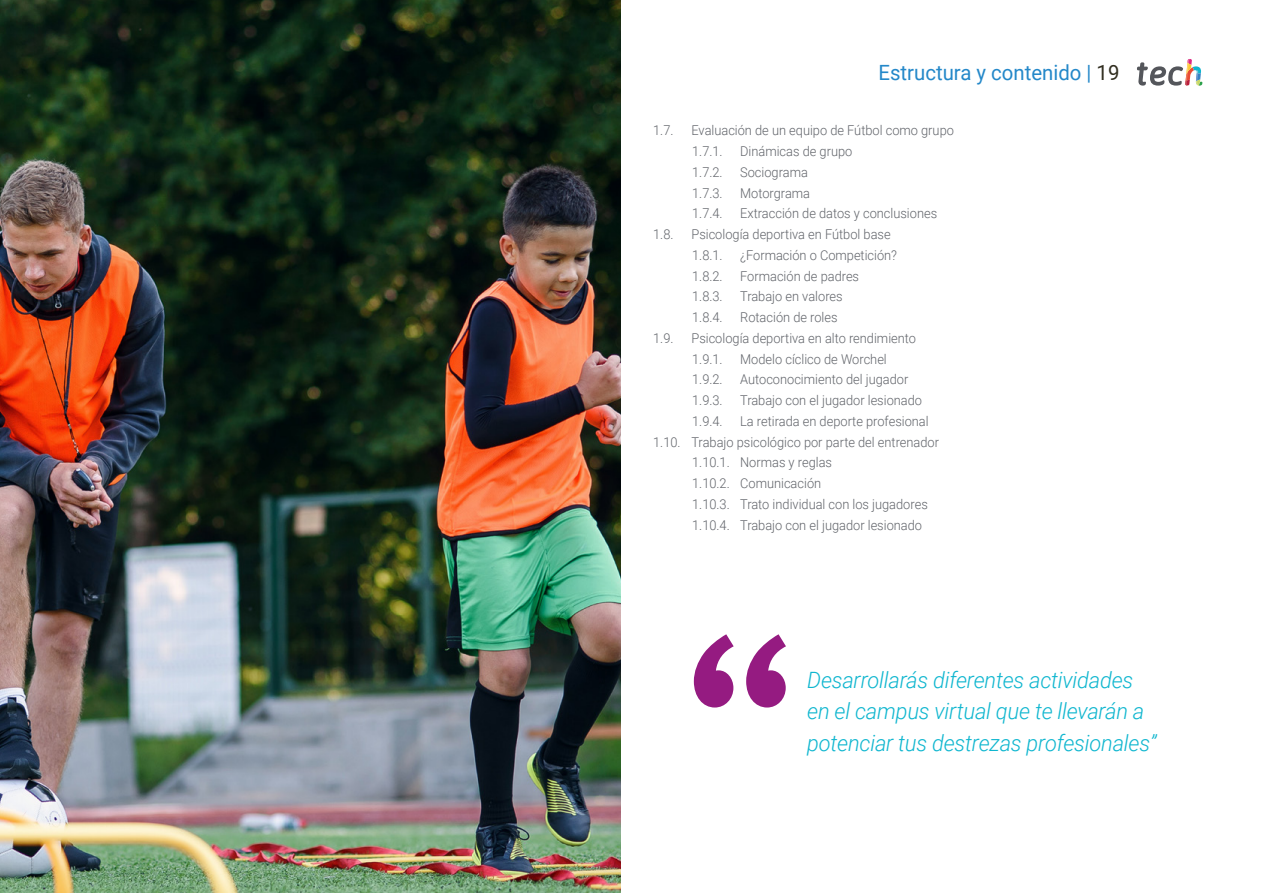
<style>
.page{position:relative;width:1263px;height:893px;background:#fff}
.page>*{position:absolute;margin:0;border:0;box-sizing:border-box;transform-origin:0 0}
.t1{font:italic 300 22.5px/31.5px "Roboto";letter-spacing:-.01em;color:#0fb6cf}
.t2{font:21px "Roboto";color:#2488c9}
.t3{font:300 13.5px/20.7px "Roboto";color:#61646a;scale:.95 1}
.s1{color:#312e20}
</style>
<div class="page">
<svg style="left:1137px;top:59px;width:65px;height:27px"></svg>
<svg style="left:694px;top:634px;width:92px;height:73px"></svg>
<img style="left:0;top:0;width:621px;height:893px">
<h2 class="t2" style="left:878px;top:57px;width:242px">Estructura y contenido | <span class="s1">19</span></h2>
<p class="t3" style="left:653px;top:120px;width:23px">1.7.</p>
<p class="t3" style="left:691px;top:120px;width:278px">Evaluación de un equipo de Fútbol como grupo<br>1.7.1.</p>
<p class="t3" style="left:740px;top:141px;width:120px">Dinámicas de grupo</p>
<p class="t3" style="left:692px;top:161px;width:34px">1.7.2.</p>
<p class="t3" style="left:740px;top:161px;width:73px">Sociograma</p>
<p class="t3" style="left:692px;top:182px;width:34px">1.7.3.</p>
<p class="t3" style="left:740px;top:182px;width:75px">Motorgrama</p>
<p class="t3" style="left:692px;top:203px;width:34px">1.7.4.</p>
<p class="t3" style="left:740px;top:203px;width:209px">Extracción de datos y conclusiones</p>
<p class="t3" style="left:653px;top:224px;width:23px">1.8.</p>
<p class="t3" style="left:691px;top:224px;width:211px">Psicología deportiva en Fútbol base<br>1.8.1.</p>
<p class="t3" style="left:740px;top:244px;width:167px">¿Formación o Competición?</p>
<p class="t3" style="left:692px;top:265px;width:34px">1.8.2.</p>
<p class="t3" style="left:740px;top:265px;width:127px">Formación de padres</p>
<p class="t3" style="left:692px;top:286px;width:34px">1.8.3.</p>
<p class="t3" style="left:740px;top:286px;width:109px">Trabajo en valores</p>
<p class="t3" style="left:692px;top:307px;width:34px">1.8.4.</p>
<p class="t3" style="left:740px;top:307px;width:104px">Rotación de roles</p>
<p class="t3" style="left:653px;top:327px;width:23px">1.9.</p>
<p class="t3" style="left:691px;top:327px;width:238px">Psicología deportiva en alto rendimiento<br>1.9.1.</p>
<p class="t3" style="left:740px;top:348px;width:156px">Modelo cíclico de Worchel</p>
<p class="t3" style="left:692px;top:369px;width:34px">1.9.2.</p>
<p class="t3" style="left:740px;top:369px;width:179px">Autoconocimiento del jugador</p>
<p class="t3" style="left:692px;top:390px;width:34px">1.9.3.</p>
<p class="t3" style="left:740px;top:390px;width:193px">Trabajo con el jugador lesionado</p>
<p class="t3" style="left:692px;top:410px;width:34px">1.9.4.</p>
<p class="t3" style="left:740px;top:410px;width:200px">La retirada en deporte profesional</p>
<p class="t3" style="left:653px;top:431px;width:302px">1.10. Trabajo psicológico por parte del entrenador</p>
<p class="t3" style="left:692px;top:452px;width:149px">1.10.1. Normas y reglas</p>
<p class="t3" style="left:692px;top:473px;width:137px">1.10.2. Comunicación</p>
<p class="t3" style="left:692px;top:493px;width:250px">1.10.3. Trato individual con los jugadores</p>
<p class="t3" style="left:692px;top:514px;width:243px">1.10.4. Trabajo con el jugador lesionado</p>
<h1 class="t1" style="left:807px;top:663px;width:351px">Desarrollarás diferentes actividades en el campus virtual que te llevarán a potenciar tus destrezas profesionales”</h1>
</div>
